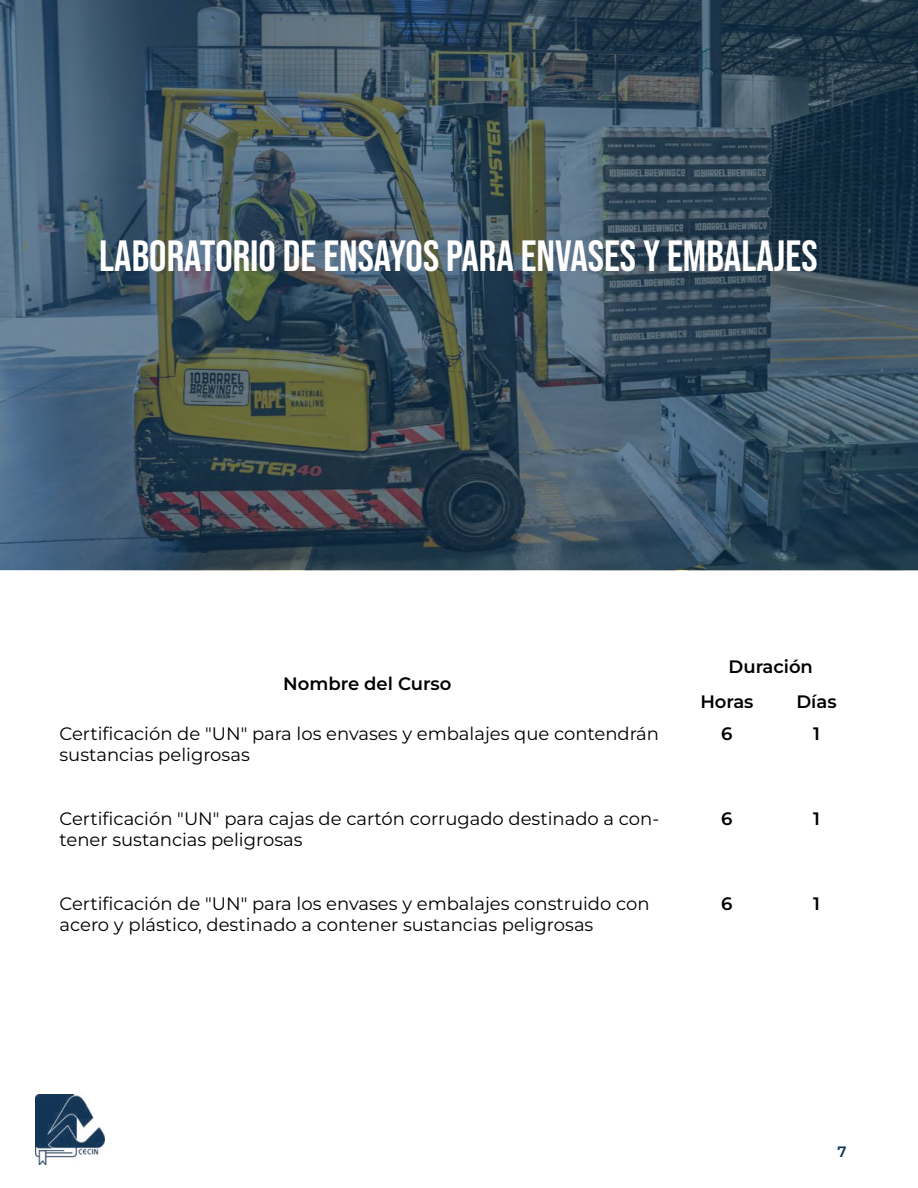
<style>
.page{position:relative;width:918px;height:1188px;background:#fff}
.page>*{position:absolute;margin:0;border:0;box-sizing:border-box;transform-origin:0 0}
.t1{font:43.5px "Bebas Neue";color:#fff}
.t2{font:18px/21.6px "Montserrat";color:#000}
.t3{font:600 18px/35.1px "Montserrat";color:#000}
.t4{font:600 15px "Montserrat";color:#10385a}
</style>
<div class="page">
<img style="left:36px;top:1094px;width:69px;height:70px">
<img style="left:0;top:1px;width:917px;height:570px">
<h1 class="t1" style="left:99px;top:231px;width:720px">LABORATORIO DE ENSAYOS PARA ENVASES Y EMBALAJES</h1>
<p class="t3" style="left:283px;top:666px;width:170px">Nombre del Curso</p>
<p class="t3" style="left:700px;top:648px;width:114px;text-indent:28px">Duración<br>Horas</p>
<p class="t3" style="left:796px;top:684px;width:42px">Días</p>
<p class="t2" style="left:60px;top:722px;width:601px">Certificación de "UN" para los envases y embalajes que contendrán sustancias peligrosas</p>
<p class="t3" style="left:721px;top:715px;width:13px">6</p>
<p class="t3" style="left:813px;top:715px;width:8px">1</p>
<p class="t2" style="left:60px;top:807px;width:601px">Certificación "UN" para cajas de cartón corrugado destinado a con&shy;tener sustancias peligrosas</p>
<p class="t3" style="left:721px;top:800px;width:13px">6</p>
<p class="t3" style="left:813px;top:800px;width:8px">1</p>
<p class="t2" style="left:60px;top:892px;width:592px">Certificación de "UN" para los envases y embalajes construido con acero y plástico, destinado a contener sustancias peligrosas</p>
<p class="t3" style="left:721px;top:885px;width:13px">6</p>
<p class="t3" style="left:813px;top:885px;width:8px">1</p>
<p class="t4" style="left:838px;top:1142px;width:11px">7</p>
</div>
